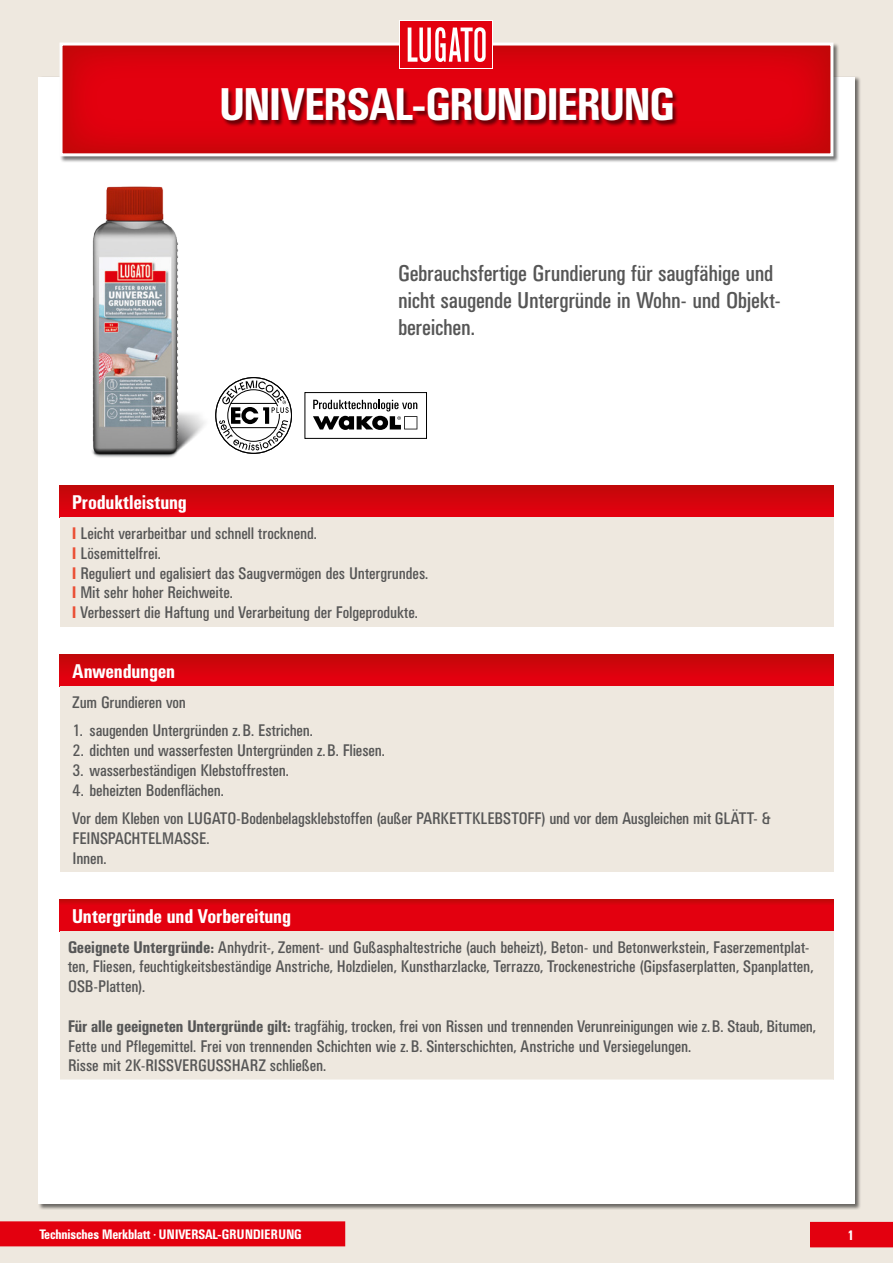
<style>
.page{position:relative;width:893px;height:1263px;background:#eee8df}
.page>*{position:absolute;margin:0;border:0;box-sizing:border-box;transform-origin:0 0}
.t1{font:500 condensed 45px "UN11";letter-spacing:-.005em;color:#fff}
.t2{font:condensed 22.5px/27px "UN11";letter-spacing:-.005em;color:#565656}
.t3{font:500 condensed 19.5px "UN11";letter-spacing:.005em;color:#fff}
.t4{font:condensed 16.5px/19.8px "UN11";color:#565656}
.t5{font:500 condensed 13.5px "UN11";color:#fff}
.s1{font-weight:500;color:#ea4e34}
.s2{font-weight:500}
</style>
<div class="page">
<div style="left:38px;top:77px;width:817px;height:1126px;background:#fff"></div>
<div style="left:810px;top:1222px;width:83px;height:25px;background:#e3000f"></div>
<div style="left:0;top:1221px;width:345px;height:25px;background:#e3000f"></div>
<div style="left:59px;top:42px;width:781px;height:121px;background:#000;opacity:.55"></div>
<svg style="left:64px;top:47px;width:765px;height:105px;background:#da010d"></svg>
<div style="left:60px;top:43px;width:773px;height:113px;border:3px solid #fff"></div>
<div style="left:221px;top:88px;width:458px;height:39px;background:#000;opacity:.55"></div>
<svg style="left:400px;top:20px;width:93px;height:49px"></svg>
<div style="left:401px;top:21px;width:91px;height:47px;background:#e3000f"></div>
<svg style="left:408px;top:27px;width:78px;height:35px"></svg>
<div style="left:60px;top:485px;width:773px;height:32px;background:linear-gradient(to bottom,#c10909,#e50010)"></div>
<div style="left:60px;top:517px;width:773px;height:110px;background:#eee8df"></div>
<div style="left:60px;top:654px;width:773px;height:32px;background:linear-gradient(to bottom,#c20809,#e80010)"></div>
<div style="left:60px;top:686px;width:773px;height:186px;background:#eee8df"></div>
<img style="left:59px;top:131px;width:156px;height:387px">
<svg style="left:60px;top:900px;width:773px;height:31px;background:#df000e"></svg>
<div style="left:60px;top:931px;width:773px;height:149px;background:#eee8df"></div>
<hr style="left:60px;top:1079px;width:773px;height:2px;background:#fff">
<svg style="left:215px;top:377px;width:77px;height:77px"></svg>
<svg style="left:313px;top:400px;width:104px;height:30px"></svg>
<div style="left:305px;top:392px;width:122px;height:47px;border:1px solid #000"></div>
<h1 class="t1" style="left:219px;top:79px;width:456px">UNIVERSAL-GRUNDIERUNG</h1>
<h2 class="t2" style="left:398px;top:259px;width:384px">Gebrauchsfertige Grundierung für saugfähige und nicht saugende Untergründe in Wohn- und Objekt&shy;bereichen.</h2>
<p class="t3" style="left:72px;top:491px;width:116px">Produktleistung</p>
<p class="t4" style="left:72px;top:523px;width:357px"><span class="s1">I</span> Leicht verarbeitbar und schnell trocknend.<br><span class="s1">I</span> Lösemittelfrei.<br><span class="s1">I</span> Reguliert und egalisiert das Saugvermögen des Untergrundes.<br><span class="s1">I</span> Mit sehr hoher Reichweite.<br><span class="s1">I</span> Verbessert die Haftung und Verarbeitung der Folgeprodukte.</p>
<p class="t3" style="left:73px;top:660px;width:104px">Anwendungen</p>
<p class="t4" style="left:73px;top:692px;width:115px">Zum Grundieren von</p>
<p class="t4" style="left:73px;top:720px;width:242px">1. saugenden Untergründen z.B. Estrichen.</p>
<p class="t4" style="left:73px;top:740px;width:314px">2. dichten und wasserfesten Untergründen z.B. Fliesen.</p>
<p class="t4" style="left:73px;top:760px;width:218px">3. wasserbeständigen Klebstoffresten.</p>
<p class="t4" style="left:73px;top:776px;width:699px;line-height:28.3px">4. beheizten Bodenflächen.<br>Vor dem Kleben von LUGATO-Bodenbelagsklebstoffen (außer PARKETTKLEBSTOFF) und vor dem Ausgleichen mit GLÄTT- &amp;</p>
<p class="t4" style="left:73px;top:828px;width:138px">FEINSPACHTELMASSE.<br>Innen.</p>
<p class="t3" style="left:72px;top:905px;width:220px">Untergründe und Vorbereitung</p>
<p class="t4" style="left:68px;top:937px;width:747px"><span class="s2">Geeignete Untergründe:</span> Anhydrit-, Zement- und Gußasphaltestriche (auch beheizt), Beton- und Betonwerkstein, Faserzementplat&shy;ten, Fliesen, feuchtigkeitsbeständige Anstriche, Holzdielen, Kunstharzlacke, Terrazzo, Trockenestriche (Gipsfaserplatten, Spanplatten,<br>OSB-Platten).</p>
<p class="t4" style="left:68px;top:1016px;width:749px"><span class="s2">Für alle geeigneten Untergründe gilt:</span> tragfähig, trocken, frei von Rissen und trennenden Verunreinigungen wie z.B. Staub, Bitumen,<br>Fette und Pflegemittel. Frei von trennenden Schichten wie z.B. Sinterschichten, Anstriche und Versiegelungen.<br>Risse mit 2K-RISSVERGUSSHARZ schließen.</p>
<p class="t5" style="left:39px;top:1227px;width:263px">Technisches Merkblatt <sup>•</sup> UNIVERSAL-GRUNDIERUNG</p>
<p class="t5" style="left:847px;top:1227px;width:8px">1</p>
</div>
